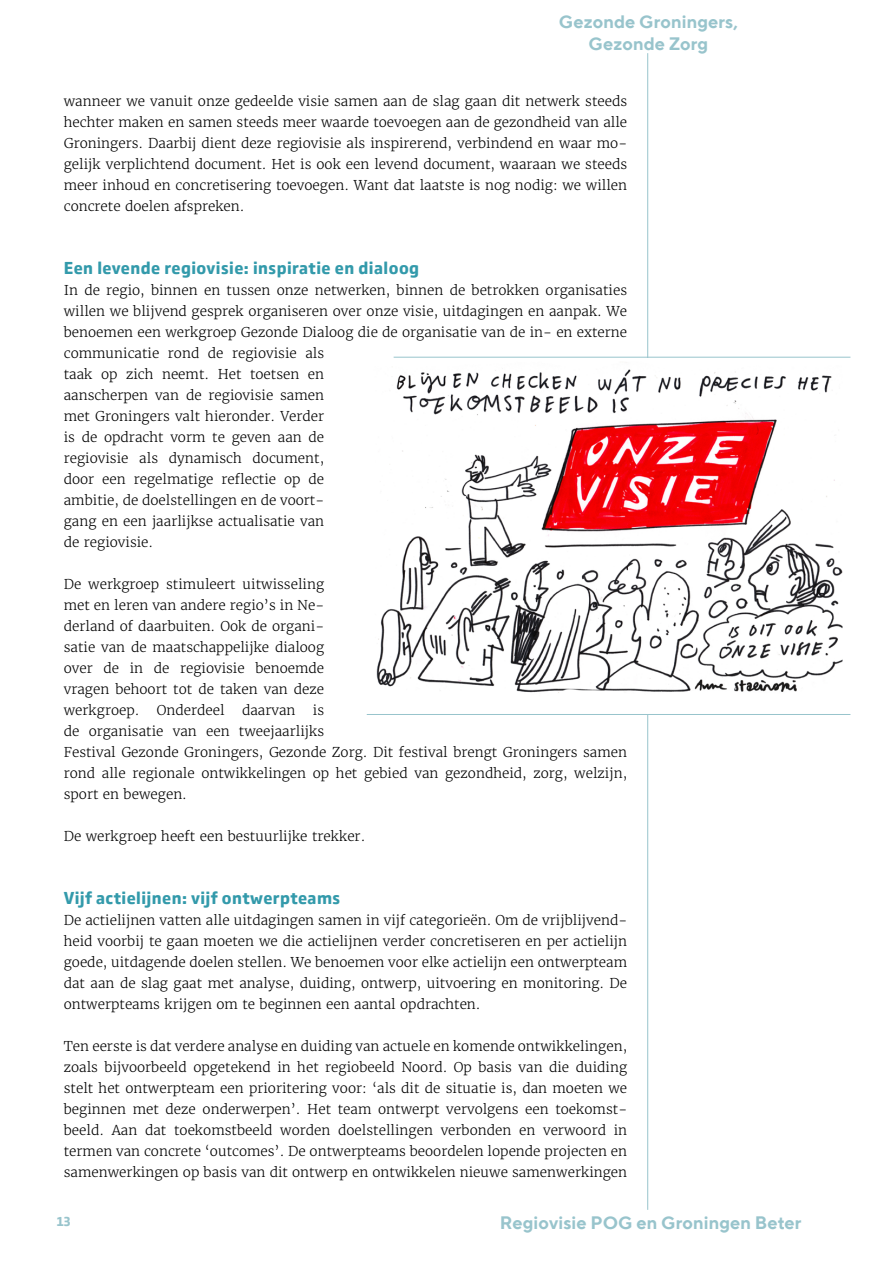
<style>
.page{position:relative;width:893px;height:1263px;background:#fff}
.page>*{position:absolute;margin:0;border:0;box-sizing:border-box;transform-origin:0 0}
.t1{font:700 18px "Comspot Basic";letter-spacing:.025em;color:#339aab}
.t2{font:700 18px/21.6px "TT Norms";color:#98c4cc;text-align:center}
.t3{font:300 13.5px/21px "Merriweather";color:#000;text-align:justify}
.t4{font:700 13.5px "Comspot Basic";color:#98c4cc}
</style>
<div class="page">
<hr style="left:647px;top:53px;width:1px;height:1157px;background:#98c4cc">
<img style="left:376px;top:358px;width:467px;height:341px">
<hr style="left:394px;top:357px;width:456px;height:1px;background:#98c4cc">
<hr style="left:367px;top:714px;width:483px;height:1px;background:#98c4cc">
<h1 class="t2" style="left:559px;top:10px;width:181px">Gezonde Groningers,<br>Gezonde Zorg</h1>
<p class="t3" style="left:64px;top:90px;width:565px">wanneer we vanuit onze gedeelde visie samen aan de slag gaan dit netwerk steeds hechter maken en samen steeds meer waarde toevoegen aan de gezondheid van alle Groningers. Daarbij dient deze regiovisie als inspirerend, verbindend en waar mo&shy;gelijk verplichtend document. Het is ook een levend document, waaraan we steeds meer inhoud en concretisering toevoegen. Want dat laatste is nog nodig: we willen concrete doelen afspreken.</p>
<h1 class="t1" style="left:64px;top:257px;width:357px">Een levende regiovisie: inspiratie en dialoog</h1>
<p class="t3" style="left:64px;top:279px;width:565px;text-align:left">In de regio, binnen en tussen onze netwerken, binnen de betrokken organisaties willen we blijvend gesprek organiseren over onze visie, uitdagingen en aanpak. We benoemen een werkgroep Gezonde Dialoog die de organisatie van de in- en externe communicatie rond de regiovisie als<br>taak op zich neemt. Het toetsen en<br>aanscherpen van de regiovisie samen<br>met Groningers valt hieronder. Verder<br>is de opdracht vorm te geven aan de<br>regiovisie als dynamisch document,<br>door een regelmatige reflectie op de<br>ambitie, de doelstellingen en de voort-<br>gang en een jaarlijkse actualisatie van<br>de regiovisie.</p>
<p class="t3" style="left:64px;top:573px;width:262px">De werkgroep stimuleert uitwisseling met en leren van andere regio’s in Ne&shy;derland of daarbuiten. Ook de organi&shy;satie van de maatschappelijke dialoog over de in de regiovisie benoemde vragen behoort tot de taken van deze werkgroep.</p>
<p class="t3" style="left:157px;top:699px;width:69px">Onderdeel</p>
<p class="t3" style="left:242px;top:699px;width:55px">daarvan</p>
<p class="t3" style="left:64px;top:699px;width:565px;text-align:left;text-indent:249px">is<br>de organisatie van een tweejaarlijks<br>Festival Gezonde Groningers, Gezonde Zorg. Dit festival brengt Groningers samen rond alle regionale ontwikkelingen op het gebied van gezondheid, zorg, welzijn, sport en bewegen.</p>
<p class="t3" style="left:64px;top:825px;width:303px">De werkgroep heeft een bestuurlijke trekker.</p>
<h1 class="t1" style="left:64px;top:887px;width:278px">Vijf actielijnen: vijf ontwerpteams</h1>
<p class="t3" style="left:64px;top:909px;width:565px">De actielijnen vatten alle uitdagingen samen in vijf categorieën. Om de vrijblijvend&shy;heid voorbij te gaan moeten we die actielijnen verder concretiseren en per actielijn goede, uitdagende doelen stellen. We benoemen voor elke actielijn een ontwerpteam dat aan de slag gaat met analyse, duiding, ontwerp, uitvoering en monitoring. De ontwerpteams krijgen om te beginnen een aantal opdrachten.</p>
<p class="t3" style="left:64px;top:1035px;width:565px">Ten eerste is dat verdere analyse en duiding van actuele en komende ontwikkelingen, zoals bijvoorbeeld opgetekend in het regiobeeld Noord. Op basis van die duiding stelt het ontwerpteam een prioritering voor: ‘als dit de situatie is, dan moeten we beginnen met deze onderwerpen’. Het team ontwerpt vervolgens een toekomst&shy;beeld. Aan dat toekomstbeeld worden doelstellingen verbonden en verwoord in termen van concrete ‘outcomes’. De ontwerpteams beoordelen lopende projecten en samenwerkingen op basis van dit ontwerp en ontwikkelen nieuwe samenwerkingen</p>
<p class="t4" style="left:57px;top:1213px;width:15px">13</p>
<h1 class="t2" style="left:500px;top:1211px;width:303px">Regiovisie POG en Groningen Beter</h1>
</div>
